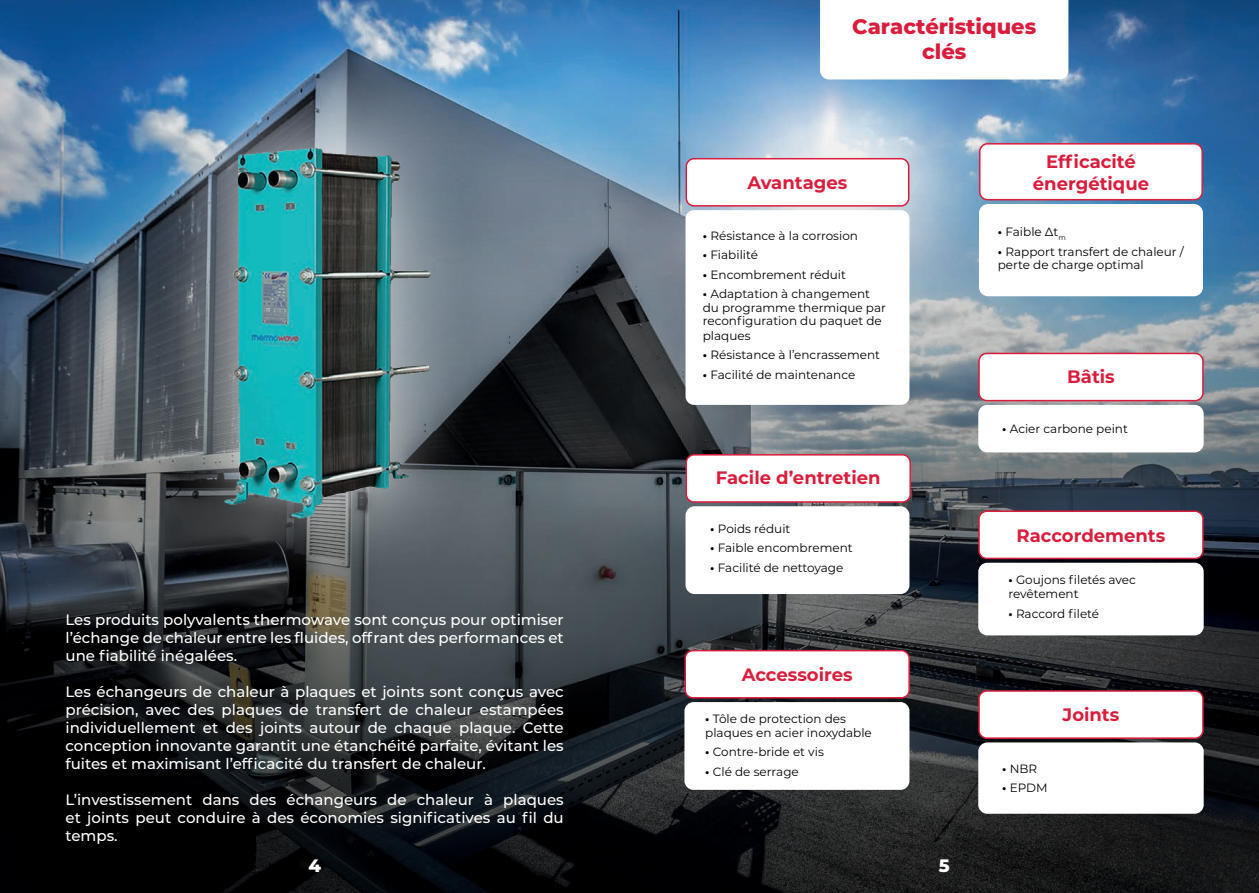
<style>
.page{position:relative;width:1259px;height:893px;background:#fff}
.page>*{position:absolute;margin:0;border:0;box-sizing:border-box;transform-origin:0 0}
.t1{font:800 21px/25.2px "Montserrat";color:#da1d3c;text-align:center}
.t2{font:700 18px/21.6px "Montserrat";color:#da1d3c;text-align:center}
.t3{font:800 18px "Montserrat";color:#fff}
.t4{font:500 15px/18px "Montserrat";color:#fff;text-align:justify}
.t5{font:12px/13.8px "Montserrat";color:#000001}
.s1{font-weight:700}
</style>
<div class="page">
<img style="left:0;top:0;width:1259px;height:33px">
<img style="left:0;top:33px;width:1259px;height:860px">
<div style="left:685px;top:210px;width:224px;height:195px;background:#fff;border-radius:9px"></div>
<div style="left:979px;top:144px;width:223px;height:56px;background:#fff;border-radius:8px"></div>
<div style="left:979px;top:143px;width:224px;height:57px;border:2px solid #da1d3c;border-radius:8px"></div>
<div style="left:979px;top:353px;width:224px;height:48px;background:#fff;border-radius:8px"></div>
<div style="left:978px;top:353px;width:225px;height:48px;border:2px solid #da1d3c;border-radius:8px"></div>
<div style="left:686px;top:455px;width:224px;height:47px;background:#fff;border-radius:8px"></div>
<div style="left:685px;top:454px;width:226px;height:49px;border:2px solid #da1d3c;border-radius:8px"></div>
<div style="left:979px;top:511px;width:224px;height:47px;background:#fff;border-radius:8px"></div>
<div style="left:978px;top:510px;width:225px;height:49px;border:2px solid #da1d3c;border-radius:8px"></div>
<div style="left:685px;top:651px;width:224px;height:47px;background:#fff;border-radius:8px"></div>
<div style="left:684px;top:650px;width:226px;height:48px;border:2px solid #da1d3c;border-radius:8px"></div>
<div style="left:979px;top:691px;width:224px;height:47px;background:#fff;border-radius:8px"></div>
<div style="left:978px;top:690px;width:225px;height:49px;border:2px solid #da1d3c;border-radius:8px"></div>
<div style="left:686px;top:159px;width:222px;height:47px;background:#fff;border-radius:8px"></div>
<div style="left:685px;top:158px;width:224px;height:49px;border:2px solid #da1d3c;border-radius:8px"></div>
<div style="left:148px;top:65px;width:327px;height:518px;background:#fff;opacity:.75"></div>
<div style="left:685px;top:506px;width:224px;height:88px;background:#fff;border-radius:9px"></div>
<div style="left:684px;top:702px;width:225px;height:88px;background:#fff;border-radius:9px"></div>
<div style="left:979px;top:204px;width:224px;height:92px;background:#fff;border-radius:9px"></div>
<svg style="left:820px;top:0;width:248px;height:79px"></svg>
<div style="left:978px;top:405px;width:225px;height:47px;background:#fff;border-radius:9px"></div>
<div style="left:978px;top:563px;width:225px;height:72px;background:#fff;border-radius:9px"></div>
<div style="left:978px;top:742px;width:225px;height:72px;background:#fff;border-radius:9px"></div>
<img style="left:191px;top:133px;width:264px;height:398px">
<h1 class="t1" style="left:852px;top:13px;width:185px">Caractéristiques clés</h1>
<p class="t2" style="left:747px;top:171px;width:101px">Avantages</p>
<p class="t5" style="left:703px;top:228px;width:157px"><span class="s1">•</span> Résistance à la corrosion</p>
<p class="t5" style="left:703px;top:248px;width:57px"><span class="s1">•</span> Fiabilité</p>
<p class="t5" style="left:703px;top:267px;width:145px"><span class="s1">•</span> Encombrement réduit</p>
<p class="t5" style="left:703px;top:287px;width:185px"><span class="s1">•</span> Adaptation à changement du programme thermique par reconfiguration du paquet de plaques</p>
<p class="t5" style="left:703px;top:348px;width:179px"><span class="s1">•</span> Résistance à l’encrassement</p>
<p class="t5" style="left:703px;top:367px;width:154px"><span class="s1">•</span> Facilité de maintenance</p>
<p class="t2" style="left:716px;top:466px;width:166px">Facile d’entretien</p>
<p class="t4" style="left:65px;top:610px;width:500px">Les produits polyvalents thermowave sont conçus pour optimiser l’échange de chaleur entre les fluides, offrant des performances et une fiabilité inégalées.</p>
<p class="t4" style="left:65px;top:682px;width:500px">Les échangeurs de chaleur à plaques et joints sont conçus avec précision, avec des plaques de transfert de chaleur estampées individuellement et des joints autour de chaque plaque. Cette conception innovante garantit une étanchéité parfaite, évitant les fuites et maximisant l’efficacité du transfert de chaleur.</p>
<p class="t4" style="left:65px;top:790px;width:500px">L’investissement dans des échangeurs de chaleur à plaques et joints peut conduire à des économies significatives au fil du temps.</p>
<p class="t5" style="left:710px;top:521px;width:82px"><span class="s1">•</span> Poids réduit</p>
<p class="t5" style="left:710px;top:541px;width:144px"><span class="s1">•</span> Faible encombrement</p>
<p class="t5" style="left:710px;top:560px;width:135px"><span class="s1">•</span> Facilité de nettoyage</p>
<p class="t2" style="left:741px;top:663px;width:112px">Accessoires</p>
<p class="t5" style="left:705px;top:711px;width:168px;line-height:14.4px"><span class="s1">•</span> Tôle de protection des plaques en acier inoxydable</p>
<p class="t5" style="left:705px;top:745px;width:120px"><span class="s1">•</span> Contre-bride et vis</p>
<p class="t5" style="left:705px;top:764px;width:95px"><span class="s1">•</span> Clé de serrage</p>
<p class="t3" style="left:308px;top:852px;width:14px">4</p>
<p class="t3" style="left:938px;top:852px;width:12px">5</p>
<p class="t2" style="left:1033px;top:150px;width:118px">Efficacité énergétique</p>
<p class="t5" style="left:998px;top:224px;width:69px"><span class="s1">•</span> Faible Δt<sub>m</sub></p>
<p class="t5" style="left:998px;top:244px;width:187px"><span class="s1">•</span> Rapport transfert de chaleur / perte de charge optimal</p>
<p class="t2" style="left:1067px;top:364px;width:49px">Bâtis</p>
<p class="t5" style="left:1002px;top:421px;width:127px"><span class="s1">•</span> Acier carbone peint</p>
<p class="t2" style="left:1016px;top:524px;width:150px">Raccordements</p>
<p class="t5" style="left:1008px;top:572px;width:129px;line-height:14.4px"><span class="s1">•</span> Goujons filetés avec revêtement</p>
<p class="t5" style="left:1008px;top:606px;width:92px"><span class="s1">•</span> Raccord fileté</p>
<p class="t2" style="left:1062px;top:703px;width:58px">Joints</p>
<p class="t5" style="left:1002px;top:761px;width:37px"><span class="s1">•</span> NBR</p>
<p class="t5" style="left:1002px;top:780px;width:47px"><span class="s1">•</span> EPDM</p>
</div>
